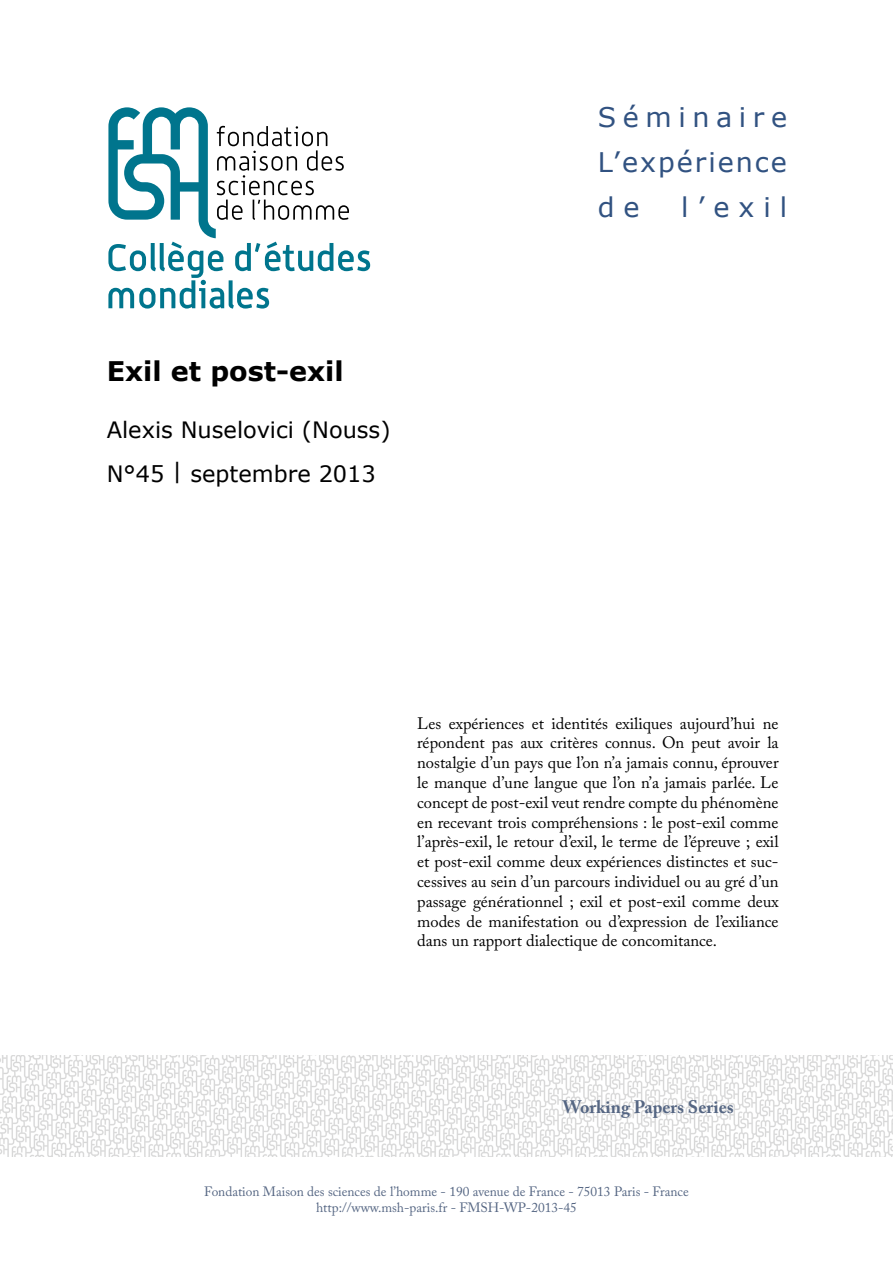
<style>
.page{position:relative;width:893px;height:1263px;background:#fff}
.page>*{position:absolute;margin:0;border:0;box-sizing:border-box;transform-origin:0 0}
.t1{font:27px/45px "Verdana";letter-spacing:.245em;color:#315281;text-align:justify}
.t2{font:700 27px "Verdana";color:#000}
.t3{font:22.5px/44px "Verdana";color:#000}
.t4{font:700 18px "Adobe Caslon Pro";color:#556683}
.t5{font:16.5px/19.8px "Adobe Caslon Pro";color:#000;text-align:justify}
.t6{font:13.5px/16.2px "Adobe Caslon Pro";color:#556683;text-align:center}
</style>
<div class="page">
<img style="left:0;top:1056px;width:893px;height:101px">
<svg style="left:108px;top:107px;width:262px;height:202px"></svg>
<h1 class="t2" style="left:107px;top:352px;width:238px">Exil et post-exil</h1>
<h2 class="t3" style="left:107px;top:407px;width:285px">Alexis Nuselovici (Nouss)<br>N°45 | septembre 2013</h2>
<h1 class="t1" style="left:598px;top:94px;width:191px">Séminaire L’expérience d e</h1>
<h1 class="t1" style="left:681px;top:184px;width:108px">l’exil</h1>
<p class="t5" style="left:417px;top:713px;width:363px">Les expériences et identités exiliques aujourd’hui ne répondent pas aux critères connus. On peut avoir la nostalgie d’un pays que l’on n’a jamais connu, éprouver le manque d’une langue que l’on n’a jamais parlée. Le concept de post-exil veut rendre compte du phénomène en recevant trois compréhensions : le post-exil comme l’après-exil, le retour d’exil, le terme de l’épreuve ; exil et post-exil comme deux expériences distinctes et suc&shy;cessives au sein d’un parcours individuel ou au gré d’un passage générationnel ; exil et post-exil comme deux modes de manifestation ou d’expression de l’exiliance dans un rapport dialectique de concomitance.</p>
<p class="t4" style="left:563px;top:1096px;width:173px">Working Papers Series</p>
<p class="t6" style="left:204px;top:1183px;width:486px">Fondation Maison des sciences de l’homme - 190 avenue de France - 75013 Paris - France http://www.msh-paris.fr - FMSH-WP-2013-45</p>
</div>
